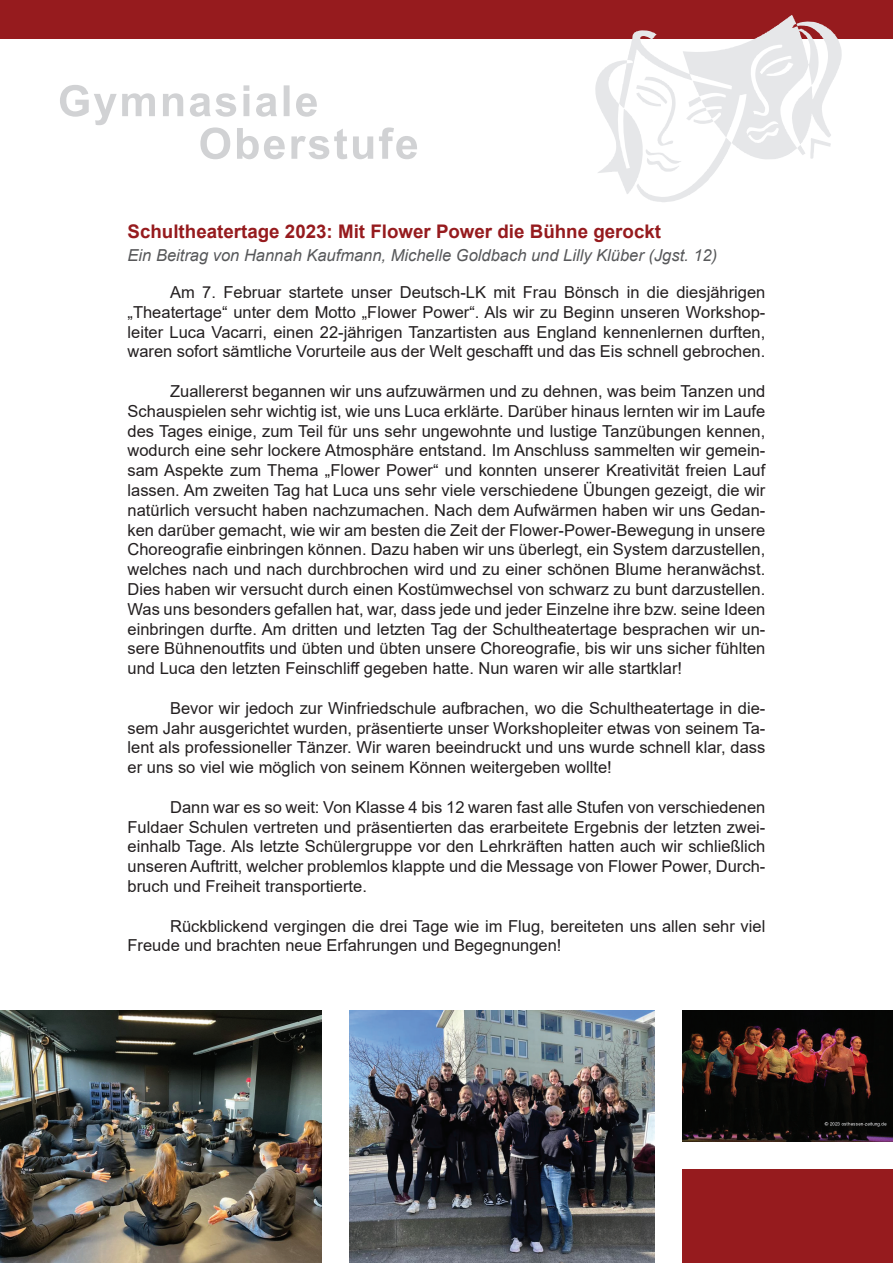
<style>
.page{position:relative;width:893px;height:1263px;background:#fff}
.page>*{position:absolute;margin:0;border:0;box-sizing:border-box;transform-origin:0 0}
.t1{font:700 18.75px "Arial";color:#961b1e}
.t2{font:16.5px/19.8px "Arial";color:#231f20;text-align:justify}
.t3{font:italic 16.5px "Arial";color:#57585a}
</style>
<div class="page">
<div style="left:0;top:0;width:893px;height:38px;background:#961b1e"></div>
<div style="left:682px;top:1169px;width:211px;height:94px;background:#961b1e"></div>
<svg style="left:60px;top:85px;width:357px;height:74px"></svg>
<img style="left:0;top:1011px;width:322px;height:252px">
<img style="left:349px;top:1011px;width:305px;height:252px">
<img style="left:682px;top:1011px;width:211px;height:130px">
<svg style="left:595px;top:15px;width:247px;height:187px"></svg>
<p class="t1" style="left:128px;top:219px;width:535px">Schultheatertage 2023: Mit Flower Power die Bühne gerockt</p>
<p class="t3" style="left:128px;top:244px;width:591px">Ein Beitrag von Hannah Kaufmann, Michelle Goldbach und Lilly Klüber (Jgst. 12)</p>
<p class="t2" style="left:128px;top:282px;width:639px;text-indent:43px">Am 7. Februar startete unser Deutsch-LK mit Frau Bönsch in die diesjährigen „Theatertage“ unter dem Motto „Flower Power“. Als wir zu Beginn unseren Workshop&shy;leiter Luca Vacarri, einen 22-jährigen Tanzartisten aus England kennenlernen durften, waren sofort sämtliche Vorurteile aus der Welt geschafft und das Eis schnell gebrochen.</p>
<p class="t2" style="left:128px;top:381px;width:639px;text-indent:43px">Zuallererst begannen wir uns aufzuwärmen und zu dehnen, was beim Tanzen und Schauspielen sehr wichtig ist, wie uns Luca erklärte. Darüber hinaus lernten wir im Laufe des Tages einige, zum Teil für uns sehr ungewohnte und lustige Tanzübungen kennen, wodurch eine sehr lockere Atmosphäre entstand. Im Anschluss sammelten wir gemein&shy;sam Aspekte zum Thema „Flower Power“ und konnten unserer Kreativität freien Lauf lassen. Am zweiten Tag hat Luca uns sehr viele verschiedene Übungen gezeigt, die wir natürlich versucht haben nachzumachen. Nach dem Aufwärmen haben wir uns Gedan&shy;ken darüber gemacht, wie wir am besten die Zeit der Flower-Power-Bewegung in unsere Choreografie einbringen können. Dazu haben wir uns überlegt, ein System darzustellen, welches nach und nach durchbrochen wird und zu einer schönen Blume heranwächst.<br>Dies haben wir versucht durch einen Kostümwechsel von schwarz zu bunt darzustellen.<br>Was uns besonders gefallen hat, war, dass jede und jeder Einzelne ihre bzw. seine Ideen einbringen durfte. Am dritten und letzten Tag der Schultheatertage besprachen wir un&shy;sere Bühnenoutfits und übten und übten unsere Choreografie, bis wir uns sicher fühlten und Luca den letzten Feinschliff gegeben hatte. Nun waren wir alle startklar!</p>
<p class="t2" style="left:128px;top:698px;width:639px;text-indent:43px">Bevor wir jedoch zur Winfriedschule aufbrachen, wo die Schultheatertage in die&shy;sem Jahr ausgerichtet wurden, präsentierte unser Workshopleiter etwas von seinem Ta&shy;lent als professioneller Tänzer. Wir waren beeindruckt und uns wurde schnell klar, dass er uns so viel wie möglich von seinem Können weitergeben wollte!</p>
<p class="t2" style="left:128px;top:797px;width:639px;text-indent:43px">Dann war es so weit: Von Klasse 4 bis 12 waren fast alle Stufen von verschiedenen Fuldaer Schulen vertreten und präsentierten das erarbeitete Ergebnis der letzten zwei&shy;einhalb Tage. Als letzte Schülergruppe vor den Lehrkräften hatten auch wir schließlich unseren Auftritt, welcher problemlos klappte und die Message von Flower Power, Durch&shy;bruch und Freiheit transportierte.</p>
<p class="t2" style="left:128px;top:916px;width:639px;text-indent:43px">Rückblickend vergingen die drei Tage wie im Flug, bereiteten uns allen sehr viel<br>Freude und brachten neue Erfahrungen und Begegnungen!</p>
</div>
